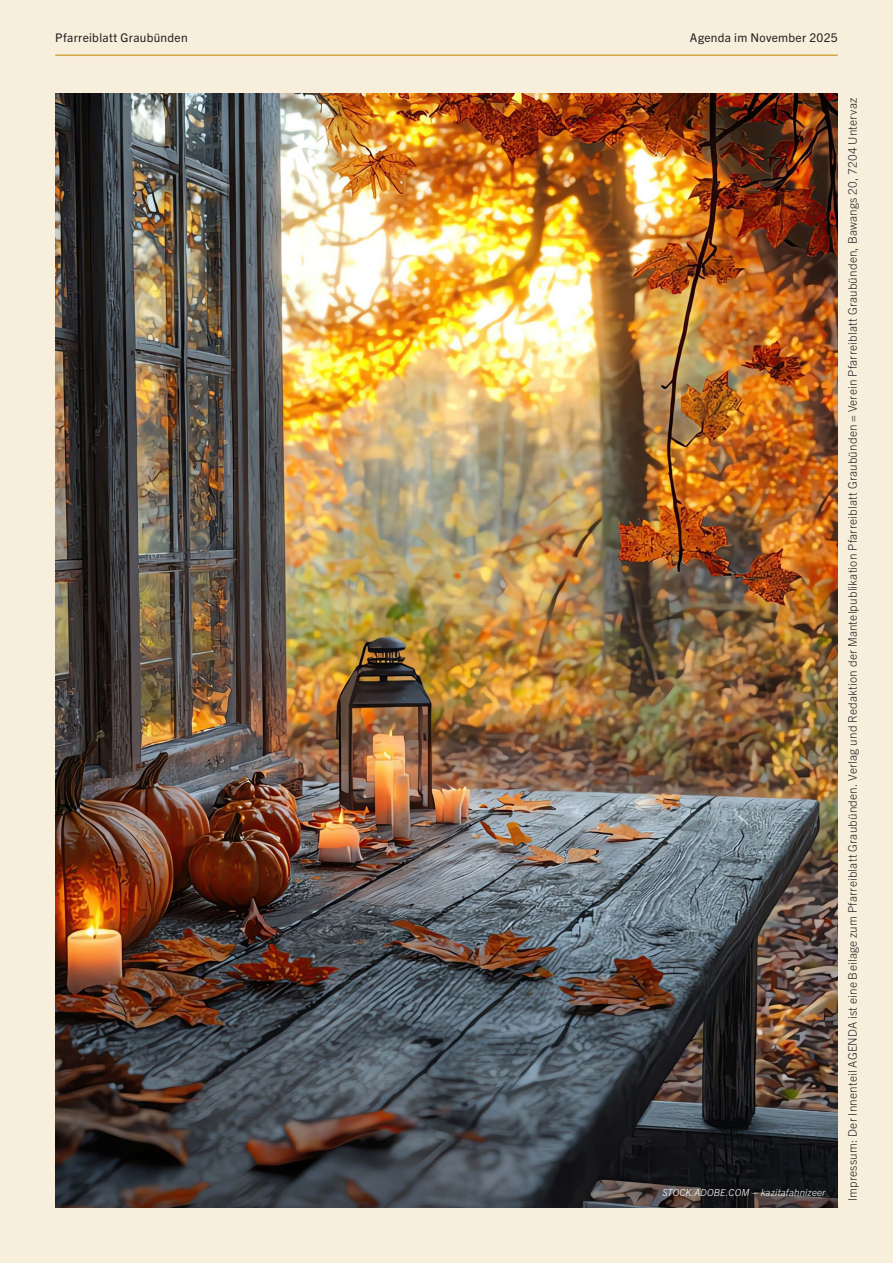
<style>
.page{position:relative;width:893px;height:1263px;background:#f7eedb}
.page>*{position:absolute;margin:0;border:0;box-sizing:border-box;transform-origin:0 0}
.t1{font:12px "Trade Gothic Next LT Pro";letter-spacing:.025em;color:#231f20}
.t2{font:300 11.7px "Trade Gothic Next LT Pro";letter-spacing:.015em;color:#231f20}
.t3{font:italic 300 9.75px "Trade Gothic Next LT Pro";letter-spacing:.015em;color:#fff}
</style>
<div class="page">
<hr style="left:55px;top:55px;width:783px;height:1px;background:#d1a644">
<img style="left:55px;top:94px;width:783px;height:1114px">
<p class="t1" style="left:55px;top:30px;width:134px">Pfarreiblatt Graubünden</p>
<p class="t1" style="left:690px;top:30px;width:149px">Agenda im November 2025</p>
<p class="t3" style="left:662px;top:1185px;width:165px">STOCK.ADOBE.COM – kazitafahnizeer</p>
<p class="t2" style="left:844px;top:1201px;width:1105px;rotate:-90deg">Impressum: Der Innenteil AGENDA ist eine Beilage zum Pfarreiblatt Graubünden. Verlag und Redaktion der Mantelpublikation Pfarreiblatt Graubünden = Verein Pfarreiblatt Graubünden, Bawangs 20, 7204 Untervaz</p>
</div>
